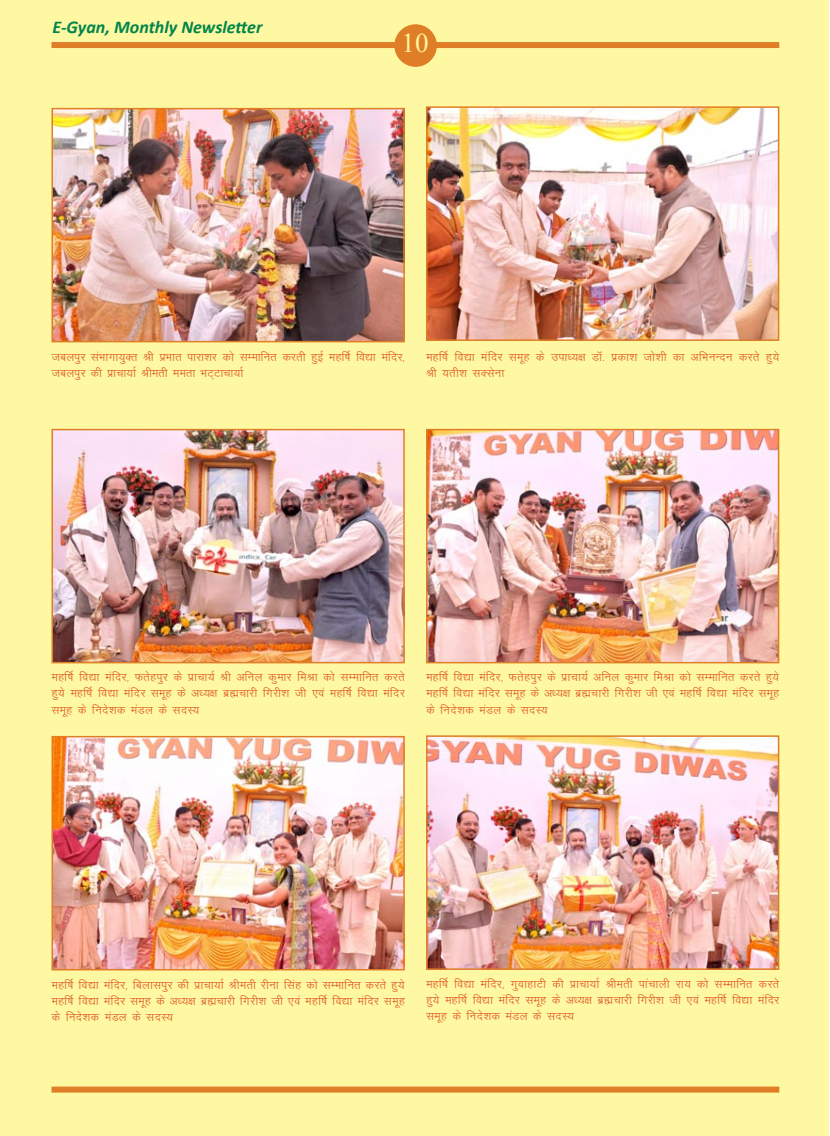
<style>
.page{position:relative;width:830px;height:1136px;background:#fff}
.page>*{position:absolute;margin:0;border:0;box-sizing:border-box;transform-origin:0 0}
.t1{font:27px "Times New Roman";color:#fff89f}
.t2{font:italic 700 18px "Calibri";color:#00854a}
.t3{font:13.5px/16.2px "Dev Lys 010";letter-spacing:.01em;color:#dd5928;text-align:justify}
</style>
<div class="page">
<div style="left:1px;top:1px;width:827px;height:1134px;background:#fff8a3"></div>
<div style="left:51px;top:42px;width:728px;height:6px;background:#e07e27"></div>
<div style="left:395px;top:25px;width:41px;height:41px;background:#e07e27;border-radius:50%"></div>
<div style="left:394px;top:24px;width:42px;height:43px;border:2px solid #e07e27;border-radius:50%"></div>
<div style="left:51px;top:1086px;width:728px;height:6px;background:#e07e27"></div>
<img style="left:54px;top:111px;width:347px;height:228px">
<div style="left:51px;top:108px;width:353px;height:234px;border:2px solid #e07e27"></div>
<img style="left:54px;top:432px;width:347px;height:228px">
<div style="left:51px;top:429px;width:353px;height:234px;border:2px solid #e07e27"></div>
<img style="left:54px;top:738px;width:347px;height:229px">
<div style="left:51px;top:735px;width:353px;height:235px;border:2px solid #e07e27"></div>
<img style="left:429px;top:109px;width:347px;height:229px">
<div style="left:426px;top:106px;width:353px;height:235px;border:2px solid #e07e27"></div>
<img style="left:429px;top:432px;width:347px;height:228px">
<div style="left:426px;top:429px;width:353px;height:234px;border:2px solid #e07e27"></div>
<img style="left:429px;top:738px;width:347px;height:228px">
<div style="left:426px;top:735px;width:353px;height:234px;border:2px solid #e07e27"></div>
<h2 class="t2" style="left:53px;top:15px;width:211px">E-Gyan, Monthly Newsletter</h2>
<h1 class="t1" style="left:401px;top:25px;width:28px">10</h1>
<p class="t3" style="left:51px;top:349px;width:354px">tcyiqj laHkkxk;qDr Jh izHkkr ikjk'kj dks lEekfur djrh gqbZ egf"kZ fo|k eafnj] tcyiqj dh izkpk;kZ Jherh eerk HkV~Vkpk;kZ</p>
<p class="t3" style="left:426px;top:349px;width:354px">egf"kZ fo|k eafnj lewg ds mik/;{k MkW- izdk'k tks'kh dk vfHkuUnu djrs gq;s<br>Jh ;rh'k lDlsuk</p>
<p class="t3" style="left:51px;top:669px;width:354px">egf"kZ fo|k eafnj] Qrsgiqj ds izkpk;Z Jh vfuy dqekj feJk dks lEekfur djrs gq;s egf"kZ fo|k eafnj lewg ds v/;{k czãpkjh fxjh'k th ,oa egf"kZ fo|k eafnj lewg ds funs'kd eaMy ds lnL;</p>
<p class="t3" style="left:426px;top:669px;width:354px">egf"kZ fo|k eafnj] Qrsgiqj ds izkpk;Z vfuy dqekj feJk dks lEekfur djrs gq;s egf"kZ fo|k eafnj lewg ds v/;{k czãpkjh fxjh'k th ,oa egf"kZ fo|k eafnj lewg ds funs'kd eaMy ds lnL;</p>
<p class="t3" style="left:51px;top:976px;width:354px">egf"kZ fo|k eafnj] fcykliqj dh izkpk;kZ Jherh jhuk flag dks lEekfur djrs gq;s egf"kZ fo|k eafnj lewg ds v/;{k czãpkjh fxjh'k th ,oa egf"kZ fo|k eafnj lewg ds funs'kd eaMy ds lnL;</p>
<p class="t3" style="left:426px;top:975px;width:354px">egf"kZ fo|k eafnj] xqokgkVh dh izkpk;kZ Jherh ikapkyh jk; dks lEekfur djrs gq;s egf"kZ fo|k eafnj lewg ds v/;{k czãpkjh fxjh'k th ,oa egf"kZ fo|k eafnj lewg ds funs'kd eaMy ds lnL;</p>
</div>
